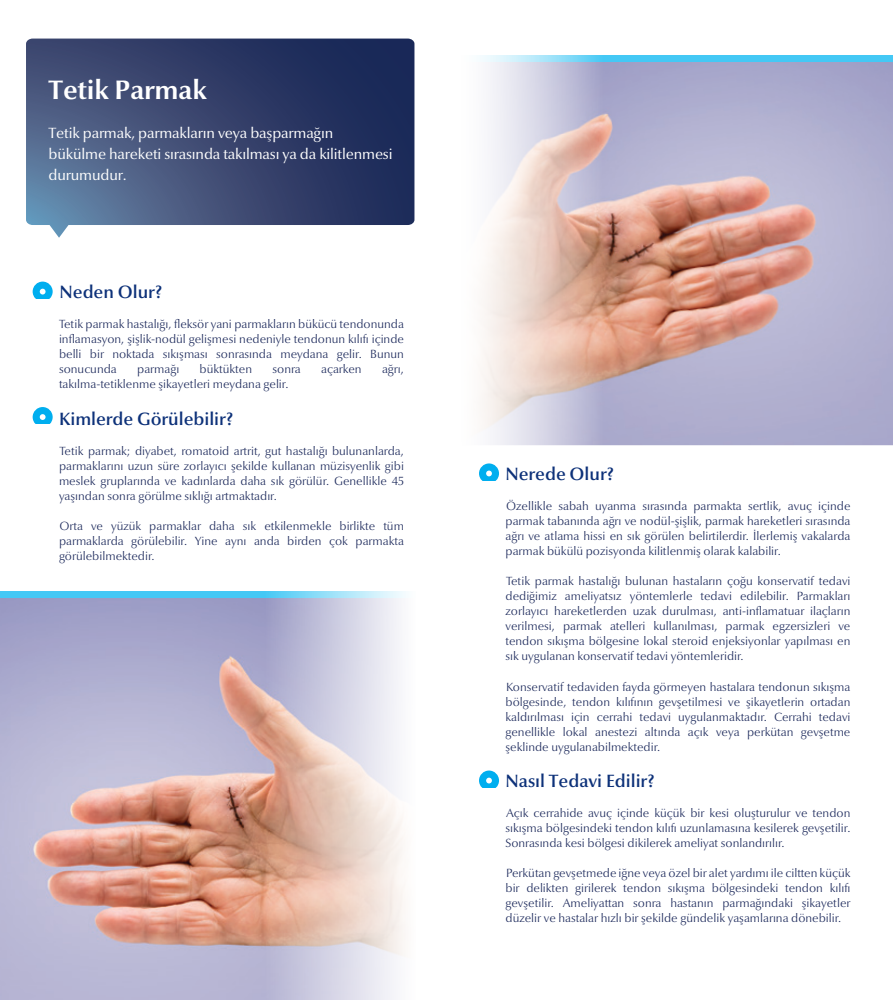
<style>
.page{position:relative;width:893px;height:1000px;background:#fff}
.page>*{position:absolute;margin:0;border:0;box-sizing:border-box;transform-origin:0 0}
.t1{font:700 27px "Optima Nova LT Pro";color:#fff}
.t2{font:600 18px "Optima Nova LT Pro";color:#0d3179}
.t3{font:15px/21px "Optima Nova LT Pro";letter-spacing:-.01em;color:#fff}
.t4{font:300 12px/15px "Optima Nova LT Pro";color:#1c295b;text-align:justify}
</style>
<div class="page">
<img style="left:602px;top:61px;width:291px;height:384px">
<div style="left:459px;top:55px;width:434px;height:6px;background:#44c8f5"></div>
<svg style="left:459px;top:55px;width:143px;height:425px"></svg>
<img style="left:0;top:597px;width:263px;height:402px">
<svg style="left:26px;top:39px;width:388px;height:199px;background:#445279"></svg>
<div style="left:33px;top:281px;width:20px;height:20px;background:#00aeef;border-radius:50%"></div>
<svg style="left:40px;top:288px;width:6px;height:6px"></svg>
<hr style="left:33px;top:299px;width:20px;height:4px;background:#fff">
<div style="left:33px;top:407px;width:20px;height:20px;background:#00aeef;border-radius:50%"></div>
<svg style="left:40px;top:414px;width:6px;height:6px"></svg>
<hr style="left:33px;top:424px;width:20px;height:4px;background:#fff">
<div style="left:479px;top:463px;width:20px;height:20px;background:#00aeef;border-radius:50%"></div>
<svg style="left:486px;top:470px;width:6px;height:6px"></svg>
<svg style="left:481px;top:480px;width:16px;height:3px"></svg>
<div style="left:479px;top:770px;width:20px;height:20px;background:#00aeef;border-radius:50%"></div>
<svg style="left:486px;top:777px;width:6px;height:6px"></svg>
<svg style="left:481px;top:787px;width:16px;height:3px"></svg>
<div style="left:0;top:591px;width:416px;height:6px;background:#44c8f5"></div>
<svg style="left:263px;top:591px;width:153px;height:408px"></svg>
<h1 class="t1" style="left:49px;top:73px;width:160px">Tetik Parmak</h1>
<p class="t3" style="left:49px;top:123px;width:346px">Tetik parmak, parmakların veya başparmağın bükülme hareketi sırasında takılması ya da kilitlenmesi durumudur.</p>
<h2 class="t2" style="left:60px;top:280px;width:104px">Neden Olur?</h2>
<p class="t4" style="left:59px;top:316px;width:346px">Tetik parmak hastalığı, fleksör yani parmakların bükücü tendonunda inflamasyon, şişlik-nodül gelişmesi nedeniyle tendonun kılıfı içinde belli bir noktada sıkışması sonrasında meydana gelir. Bunun sonucunda</p>
<p class="t4" style="left:137px;top:361px;width:44px">parmağı</p>
<p class="t4" style="left:200px;top:361px;width:54px">büktükten</p>
<p class="t4" style="left:272px;top:361px;width:30px">sonra</p>
<p class="t4" style="left:321px;top:361px;width:42px">açarken</p>
<p class="t4" style="left:382px;top:361px;width:23px">ağrı,</p>
<p class="t4" style="left:59px;top:376px;width:231px">takılma-tetiklenme şikayetleri meydana gelir.</p>
<h2 class="t2" style="left:59px;top:407px;width:176px">Kimlerde Görülebilir?</h2>
<p class="t4" style="left:59px;top:443px;width:346px">Tetik parmak; diyabet, romatoid artrit, gut hastalığı bulunanlarda, parmaklarını uzun süre zorlayıcı şekilde kullanan müzisyenlik gibi meslek gruplarında ve kadınlarda daha sık görülür. Genellikle 45 yaşından sonra görülme sıklığı artmaktadır.</p>
<p class="t4" style="left:59px;top:518px;width:346px">Orta ve yüzük parmaklar daha sık etkilenmekle birlikte tüm parmaklarda görülebilir. Yine aynı anda birden çok parmakta görülebilmektedir.</p>
<h2 class="t2" style="left:505px;top:463px;width:110px">Nerede Olur?</h2>
<p class="t4" style="left:505px;top:498px;width:346px">Özellikle sabah uyanma sırasında parmakta sertlik, avuç içinde parmak tabanında ağrı ve nodül-şişlik, parmak hareketleri sırasında ağrı ve atlama hissi en sık görülen belirtilerdir. İlerlemiş vakalarda parmak bükülü pozisyonda kilitlenmiş olarak kalabilir.</p>
<p class="t4" style="left:505px;top:573px;width:346px">Tetik parmak hastalığı bulunan hastaların çoğu konservatif tedavi dediğimiz ameliyatsız yöntemlerle tedavi edilebilir. Parmakları zorlayıcı hareketlerden uzak durulması, anti-inflamatuar ilaçların verilmesi, parmak atelleri kullanılması, parmak egzersizleri ve tendon sıkışma bölgesine lokal steroid enjeksiyonlar yapılması en sık uygulanan konservatif tedavi yöntemleridir.</p>
<p class="t4" style="left:505px;top:678px;width:346px">Konservatif tedaviden fayda görmeyen hastalara tendonun sıkışma bölgesinde, tendon kılıfının gevşetilmesi ve şikayetlerin ortadan kaldırılması için cerrahi tedavi uygulanmaktadır. Cerrahi tedavi genellikle lokal anestezi altında açık veya perkütan gevşetme şeklinde uygulanabilmektedir.</p>
<h2 class="t2" style="left:505px;top:769px;width:151px">Nasıl Tedavi Edilir?</h2>
<p class="t4" style="left:505px;top:805px;width:346px">Açık cerrahide avuç içinde küçük bir kesi oluşturulur ve tendon sıkışma bölgesindeki tendon kılıfı uzunlamasına kesilerek gevşetilir.<br>Sonrasında kesi bölgesi dikilerek ameliyat sonlandırılır.</p>
<p class="t4" style="left:505px;top:865px;width:346px">Perkütan gevşetmede iğne veya özel bir alet yardımı ile ciltten küçük bir delikten girilerek tendon sıkışma bölgesindeki tendon kılıfı gevşetilir. Ameliyattan sonra hastanın parmağındaki şikayetler düzelir ve hastalar hızlı bir şekilde gündelik yaşamlarına dönebilir.</p>
</div>
